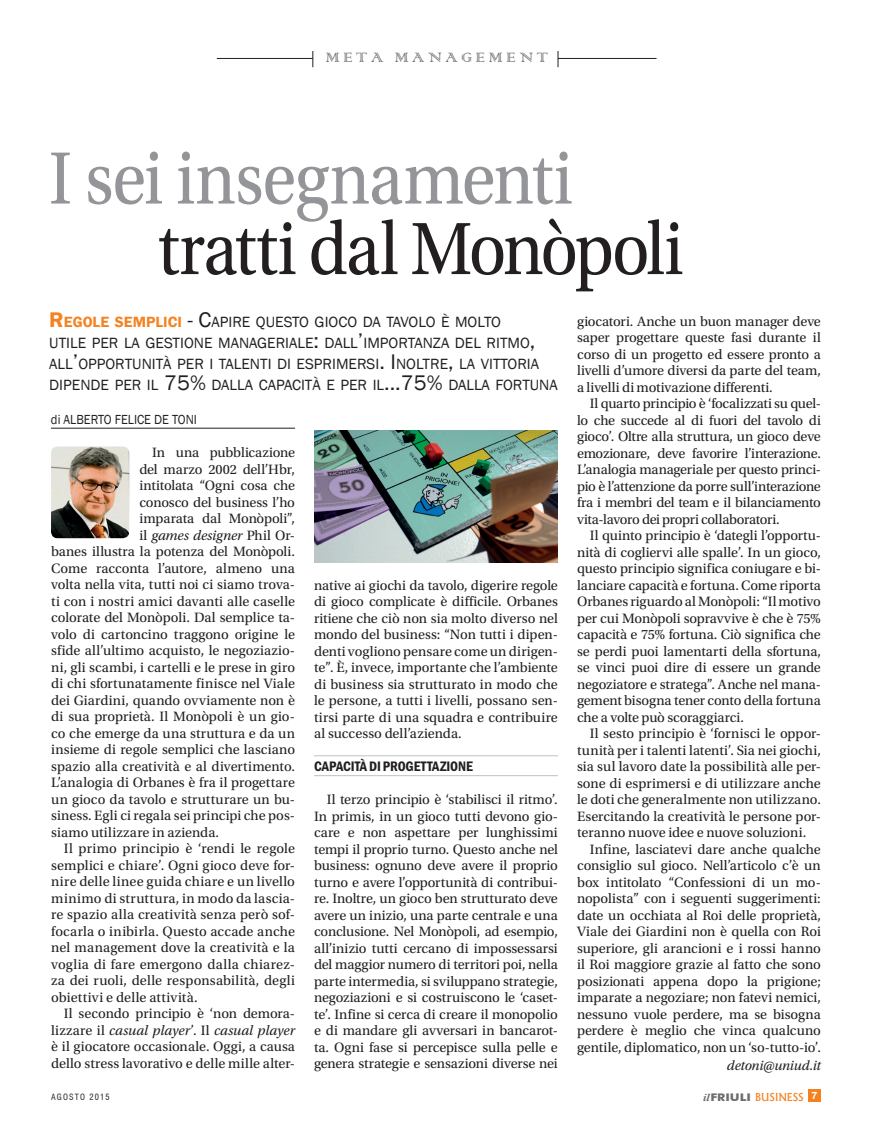
<style>
.page{position:relative;width:872px;height:1127px;background:#fff}
.page>*{position:absolute;margin:0;border:0;box-sizing:border-box;transform-origin:0 0}
.t1{font:78px "Utopia Std";letter-spacing:-.03em;color:#231f20;scale:.89 1}
.t2{font:78px "Utopia Std";letter-spacing:-.02em;color:#939598;scale:.89 1}
.t3{font:18px "Colonna";letter-spacing:.2em;color:#6c6d70}
.t4{font:15.15px/21px "Franklin Gothic";color:#231f20}
.t5{font:14.25px/16.5px "Utopia Std";color:#231f20;text-align:justify}
.t6{font:italic 14.25px "Utopia Std";color:#231f20}
.t7{font:14.25px "Utopia Std";letter-spacing:.02em;color:#231f20}
.t8{font:14.25px "ITC Franklin Gothic Std Dm Cd";letter-spacing:-.01em;color:#231f20}
.t9{font:italic 13.95px "Utopia Std";letter-spacing:-.015em;color:#231f20}
.t10{font:13.5px "Franklin Gothic";color:#231f20;scale:.92 1}
.t11{font:500 10.5px "Albertus";color:#f58220}
.t12{font:condensed 8.4px "Swiss 721 BT";letter-spacing:.14em;color:#231f20}
.s1{font-weight:600;font-size:21.75px;color:#f58220}
.s2{font-weight:600;color:#f58220}
.s3{font-size:21.75px}
.s4{font-style:normal}
.s5{font-family:"Times";font-weight:700;font-style:italic;color:#6c6d70}
.s6{font-family:"Futura BT";font-weight:700;color:#6c6d70}
</style>
<div class="page">
<hr style="left:51px;top:428px;width:244px;height:1px;background:#231f20">
<hr style="left:217px;top:58px;width:96px;height:1px;background:#231f20">
<hr style="left:558px;top:58px;width:98px;height:1px;background:#231f20">
<svg style="left:312px;top:51px;width:1px;height:16px"></svg>
<svg style="left:557px;top:51px;width:1px;height:16px"></svg>
<img style="left:51px;top:446px;width:78px;height:92px">
<div style="left:808px;top:1089px;width:12px;height:12px;background:#f58220"></div>
<hr style="left:314px;top:755px;width:244px;height:1px;background:#c1c1bb">
<hr style="left:314px;top:775px;width:244px;height:1px;background:#c1c1bb">
<img style="left:314px;top:431px;width:244px;height:132px">
<p class="t3" style="left:326px;top:46px;width:224px">meta management</p>
<h1 class="t2" style="left:49px;top:136px;width:590px">I sei insegnamenti</h1>
<h1 class="t1" style="left:158px;top:207px;width:592px">tratti dal Monòpoli</h1>
<p class="t4" style="left:49px;top:312px;width:510px"><span class="s1">R</span><span class="s2">EGOLE SEMPLICI</span> <span class="s3">- C</span>APIRE QUESTO GIOCO DA TAVOLO È MOLTO<br>UTILE PER LA GESTIONE MANAGERIALE<span class="s3">:</span> DALL<span class="s3">’</span>IMPORTANZA DEL RITMO<span class="s3">, </span>ALL<span class="s3">’</span>OPPORTUNITÀ PER I TALENTI DI ESPRIMERSI<span class="s3">. I</span> NOLTRE<span class="s3">,</span> LA VITTORIA DIPENDE PER IL <span class="s3">75%</span> DALLA CAPACITÀ E PER IL<span class="s3">...75%</span> DALLA FORTUNA</p>
<p class="t5" style="left:577px;top:313px;width:245px">giocatori. Anche un buon manager deve saper progettare queste fasi durante il corso di un progetto ed essere pronto a livelli d’umore diversi da parte del team, a livelli di motivazione differenti.</p>
<p class="t5" style="left:577px;top:395px;width:245px;text-indent:13px">Il quarto principio è ‘focalizzati su quel&shy;lo che succede al di fuori del tavolo di gioco’. Oltre alla struttura, un gioco deve emozionare, deve favorire l’interazione.<br>L’analogia manageriale per questo princi&shy;pio è l’attenzione da porre sull’interazione fra i membri del team e il bilanciamento vita-lavoro dei propri collaboratori.</p>
<p class="t5" style="left:577px;top:527px;width:245px;text-indent:13px">Il quinto principio è ‘dategli l’opportu&shy;nità di cogliervi alle spalle’. In un gioco, questo principio significa coniugare e bi&shy;lanciare capacità e fortuna. Come riporta Orbanes riguardo al Monòpoli: “Il motivo per cui Monòpoli sopravvive è che è 75% capacità e 75% fortuna. Ciò significa che se perdi puoi lamentarti della sfortuna, se vinci puoi dire di essere un grande negoziatore e stratega”. Anche nel mana&shy;gement bisogna tener conto della fortuna che a volte può scoraggiarci.</p>
<p class="t5" style="left:577px;top:725px;width:245px;text-indent:13px">Il sesto principio è ‘fornisci le oppor&shy;tunità per i talenti latenti’. Sia nei giochi, sia sul lavoro date la possibilità alle per&shy;sone di esprimersi e di utilizzare anche le doti che generalmente non utilizzano.<br>Esercitando la creatività le persone por&shy;teranno nuove idee e nuove soluzioni.</p>
<p class="t5" style="left:577px;top:841px;width:245px;text-indent:13px">Infine, lasciatevi dare anche qualche consiglio sul gioco. Nell’articolo c’è un box intitolato “Confessioni di un mo&shy;nopolista” con i seguenti suggerimenti: date un occhiata al Roi delle proprietà, Viale dei Giardini non è quella con Roi superiore, gli arancioni e i rossi hanno il Roi maggiore grazie al fatto che sono posizionati appena dopo la prigione; imparate a negoziare; non fatevi nemici, nessuno vuole perdere, ma se bisogna perdere è meglio che vinca qualcuno gentile, diplomatico, non un ‘so-tutto-io’.</p>
<p class="t9" style="left:727px;top:1057px;width:95px">detoni@uniud.it</p>
<p class="t10" style="left:51px;top:411px;width:160px">DI ALBERTO FELICE DE TONI</p>
<p class="t5" style="left:152px;top:445px;width:144px">In una pubblicazione</p>
<p class="t5" style="left:139px;top:461px;width:157px">del marzo 2002 dell’Hbr,</p>
<p class="t5" style="left:139px;top:478px;width:157px">intitolata “Ogni cosa che</p>
<p class="t5" style="left:139px;top:494px;width:157px">conosco del business l’ho</p>
<p class="t5" style="left:139px;top:511px;width:157px">imparata dal Monòpoli”,</p>
<p class="t6" style="left:139px;top:527px;width:157px"><span class="s4">il</span> games designer <span class="s4">Phil Or-</span></p>
<p class="t5" style="left:51px;top:544px;width:245px">banes illustra la potenza del Monòpoli.</p>
<p class="t5" style="left:51px;top:560px;width:245px">Come racconta l’autore, almeno una</p>
<p class="t5" style="left:51px;top:577px;width:245px">volta nella vita, tutti noi ci siamo trova-</p>
<p class="t5" style="left:51px;top:593px;width:245px">ti con i nostri amici davanti alle caselle</p>
<p class="t5" style="left:51px;top:610px;width:245px">colorate del Monòpoli. Dal semplice ta-</p>
<p class="t5" style="left:51px;top:626px;width:245px">volo di cartoncino traggono origine le</p>
<p class="t5" style="left:51px;top:643px;width:245px">sfide all’ultimo acquisto, le negoziazio-</p>
<p class="t5" style="left:51px;top:659px;width:245px">ni, gli scambi, i cartelli e le prese in giro</p>
<p class="t5" style="left:51px;top:676px;width:245px">di chi sfortunatamente finisce nel Viale</p>
<p class="t5" style="left:51px;top:692px;width:245px">dei Giardini, quando ovviamente non è</p>
<p class="t5" style="left:51px;top:709px;width:245px">di sua proprietà. Il Monòpoli è un gio-</p>
<p class="t5" style="left:51px;top:725px;width:245px">co che emerge da una struttura e da un</p>
<p class="t5" style="left:51px;top:742px;width:245px">insieme di regole semplici che lasciano</p>
<p class="t5" style="left:51px;top:758px;width:245px">spazio alla creatività e al divertimento.</p>
<p class="t5" style="left:51px;top:775px;width:245px">L’analogia di Orbanes è fra il progettare</p>
<p class="t5" style="left:51px;top:791px;width:245px">un gioco da tavolo e strutturare un bu-</p>
<p class="t5" style="left:51px;top:808px;width:245px">siness. Egli ci regala sei principi che pos-</p>
<p class="t5" style="left:51px;top:824px;width:169px">siamo utilizzare in azienda.</p>
<p class="t5" style="left:64px;top:841px;width:232px">Il primo principio è ‘rendi le regole</p>
<p class="t5" style="left:51px;top:857px;width:245px">semplici e chiare’. Ogni gioco deve for-</p>
<p class="t5" style="left:51px;top:874px;width:245px">nire delle linee guida chiare e un livello</p>
<p class="t7" style="left:51px;top:890px;width:245px">minimo di struttura, in modo da lascia-</p>
<p class="t5" style="left:51px;top:907px;width:245px">re spazio alla creatività senza però sof-</p>
<p class="t5" style="left:51px;top:923px;width:245px">focarla o inibirla. Questo accade anche</p>
<p class="t5" style="left:51px;top:940px;width:245px">nel management dove la creatività e la</p>
<p class="t5" style="left:51px;top:956px;width:245px">voglia di fare emergono dalla chiarez-</p>
<p class="t5" style="left:51px;top:973px;width:245px">za dei ruoli, delle responsabilità, degli</p>
<p class="t5" style="left:51px;top:989px;width:148px">obiettivi e delle attività.</p>
<p class="t5" style="left:64px;top:1006px;width:233px">Il secondo principio è ‘non demora-</p>
<p class="t6" style="left:51px;top:1022px;width:245px"><span class="s4">lizzare il</span> casual player<span class="s4">’. Il</span> casual player</p>
<p class="t5" style="left:51px;top:1039px;width:245px">è il giocatore occasionale. Oggi, a causa</p>
<p class="t5" style="left:51px;top:1055px;width:245px">dello stress lavorativo e delle mille alter-</p>
<p class="t12" style="left:51px;top:1091px;width:60px">AGOSTO 2015</p>
<p class="t11" style="left:703px;top:1091px;width:116px"><span class="s5">il</span><span class="s6">FRIULI</span> BUSINESS <sup>7</sup></p>
<p class="t5" style="left:314px;top:577px;width:245px">native ai giochi da tavolo, digerire regole di gioco complicate è difficile. Orbanes ritiene che ciò non sia molto diverso nel mondo del business: “Non tutti i dipen&shy;denti vogliono pensare come un dirigen&shy;te”. È, invece, importante che l’ambiente di business sia strutturato in modo che le persone, a tutti i livelli, possano sen&shy;tirsi parte di una squadra e contribuire al successo dell’azienda.</p>
<p class="t8" style="left:314px;top:758px;width:160px">CAPACITÀ DI PROGETTAZIONE</p>
<p class="t5" style="left:314px;top:791px;width:245px;text-indent:13px">Il terzo principio è ‘stabilisci il ritmo’.<br>In primis, in un gioco tutti devono gio&shy;care e non aspettare per lunghissimi tempi il proprio turno. Questo anche nel business: ognuno deve avere il proprio turno e avere l’opportunità di contribui&shy;re. Inoltre, un gioco ben strutturato deve avere un inizio, una parte centrale e una conclusione. Nel Monòpoli, ad esempio, all’inizio tutti cercano di impossessarsi del maggior numero di territori poi, nella parte intermedia, si sviluppano strategie, negoziazioni e si costruiscono le ‘caset&shy;te’. Infine si cerca di creare il monopolio e di mandare gli avversari in bancarot&shy;ta. Ogni fase si percepisce sulla pelle e genera strategie e sensazioni diverse nei</p>
</div>
